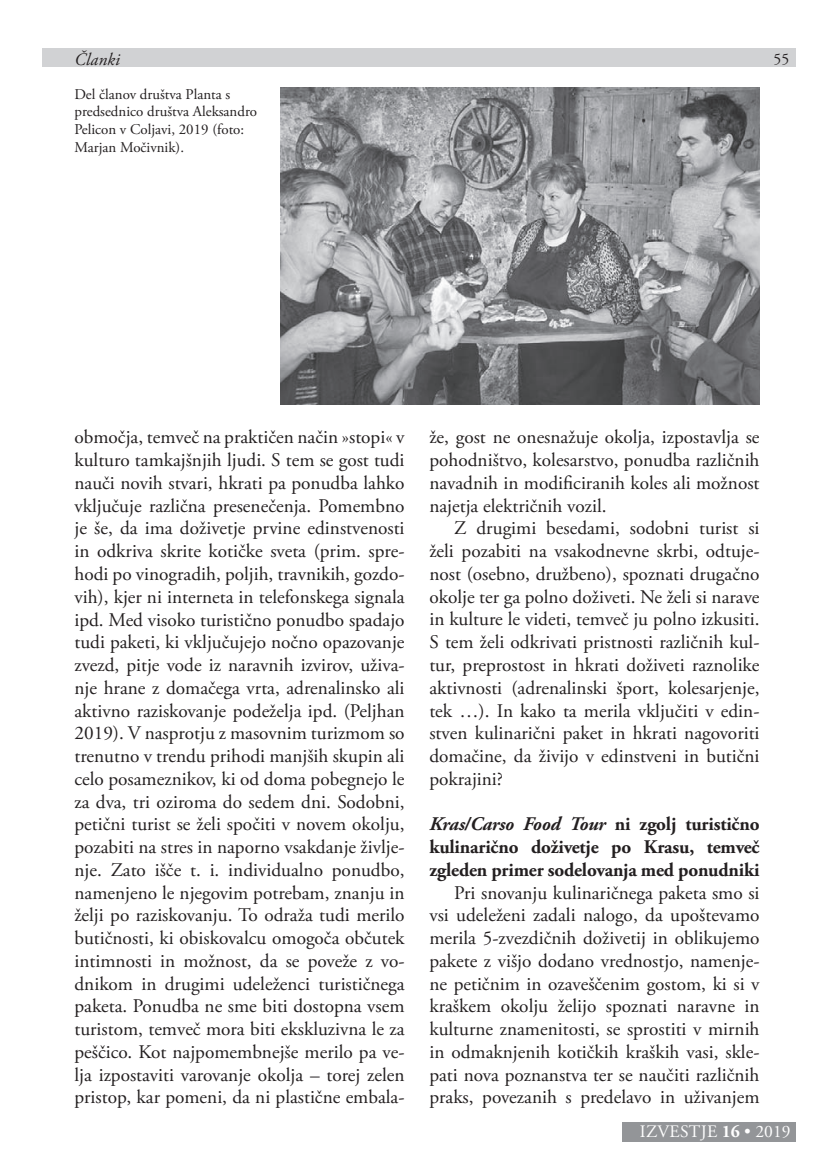
<style>
.page{position:relative;width:834px;height:1166px;background:#fff}
.page>*{position:absolute;margin:0;border:0;box-sizing:border-box;transform-origin:0 0}
.t1{font:19.25px/22.8px "Adobe Garamond Pro";color:#231f20;text-align:justify}
.t2{font:700 19.25px/22.8px "Adobe Garamond Pro";letter-spacing:-.01em;color:#231f20;text-align:justify}
.t3{font:17.5px "Adobe Garamond Pro";letter-spacing:.015em;color:#fff}
.t4{font:italic 17.5px "Adobe Garamond Pro";letter-spacing:.005em;color:#231f20}
.t5{font:15.75px "Adobe Garamond Pro";color:#231f20}
.t6{font:14.88px/17.8px "Adobe Garamond Pro";color:#231f20}
.s1{font-style:italic}
.s2{font-weight:700}
</style>
<div class="page">
<div style="left:42px;top:49px;width:753px;height:18px;background:#d1d2d4"></div>
<div style="left:621px;top:1122px;width:174px;height:19px;background:#939598"></div>
<img style="left:280px;top:88px;width:479px;height:316px">
<p class="t4" style="left:74px;top:52px;width:47px">Članki</p>
<p class="t5" style="left:773px;top:52px;width:17px">55</p>
<p class="t6" style="left:74px;top:86px;width:184px">Del članov društva Planta s predsednico društva Aleksandro<br>Pelicon v Coljavi, 2019 (foto:<br>Marjan Močivnik).</p>
<p class="t1" style="left:74px;top:428px;width:331px">območja, temveč na praktičen način »stopi« v kulturo tamkajšnjih ljudi. S tem se gost tudi nauči novih stvari, hkrati pa ponudba lahko vključuje različna presenečenja. Pomembno je še, da ima doživetje prvine edinstvenosti in odkriva skrite kotičke sveta (prim. spre&shy;hodi po vinogradih, poljih, travnikih, gozdo&shy;vih), kjer ni interneta in telefonskega signala ipd. Med visoko turistično ponudbo spadajo tudi paketi, ki vključujejo nočno opazovanje zvezd, pitje vode iz naravnih izvirov, uživa&shy;nje hrane z domačega vrta, adrenalinsko ali aktivno raziskovanje podeželja ipd. (Peljhan 2019). V nasprotju z masovnim turizmom so trenutno v trendu prihodi manjših skupin ali celo posameznikov, ki od doma pobegnejo le za dva, tri oziroma do sedem dni. Sodobni, petični turist se želi spočiti v novem okolju, pozabiti na stres in naporno vsakdanje življe&shy;nje. Zato išče t. i. individualno ponudbo, namenjeno le njegovim potrebam, znanju in želji po raziskovanju. To odraža tudi merilo butičnosti, ki obiskovalcu omogoča občutek intimnosti in možnost, da se poveže z vo&shy;dnikom in drugimi udeleženci turističnega paketa. Ponudba ne sme biti dostopna vsem turistom, temveč mora biti ekskluzivna le za peščico. Kot najpomembnejše merilo pa ve&shy;lja izpostaviti varovanje okolja – torej zelen pristop, kar pomeni, da ni plastične embala-</p>
<p class="t1" style="left:429px;top:428px;width:331px">že, gost ne onesnažuje okolja, izpostavlja se pohodništvo, kolesarstvo, ponudba različnih navadnih in modificiranih koles ali možnost najetja električnih vozil.</p>
<p class="t1" style="left:429px;top:519px;width:331px;text-indent:25px">Z drugimi besedami, sodobni turist si želi pozabiti na vsakodnevne skrbi, odtuje&shy;nost (osebno, družbeno), spoznati drugačno okolje ter ga polno doživeti. Ne želi si narave in kulture le videti, temveč ju polno izkusiti.<br>S tem želi odkrivati pristnosti različnih kul&shy;tur, preprostost in hkrati doživeti raznolike aktivnosti (adrenalinski šport, kolesarjenje, tek …). In kako ta merila vključiti v edin&shy;stven kulinarični paket in hkrati nagovoriti domačine, da živijo v edinstveni in butični pokrajini?</p>
<p class="t2" style="left:429px;top:814px;width:331px"><span class="s1">Kras/Carso Food Tour</span> ni zgolj turistično kulinarično doživetje po Krasu, temveč zgleden primer sodelovanja med ponudniki</p>
<p class="t1" style="left:429px;top:883px;width:331px;text-indent:25px">Pri snovanju kulinaričnega paketa smo si vsi udeleženi zadali nalogo, da upoštevamo merila 5-zvezdičnih doživetij in oblikujemo pakete z višjo dodano vrednostjo, namenje&shy;ne petičnim in ozaveščenim gostom, ki si v kraškem okolju želijo spoznati naravne in kulturne znamenitosti, se sprostiti v mirnih in odmaknjenih kotičkih kraških vasi, skle&shy;pati nova poznanstva ter se naučiti različnih praks, povezanih s predelavo in uživanjem</p>
<p class="t3" style="left:639px;top:1124px;width:152px">IZVESTJE <span class="s2">16</span> • 2019</p>
</div>
